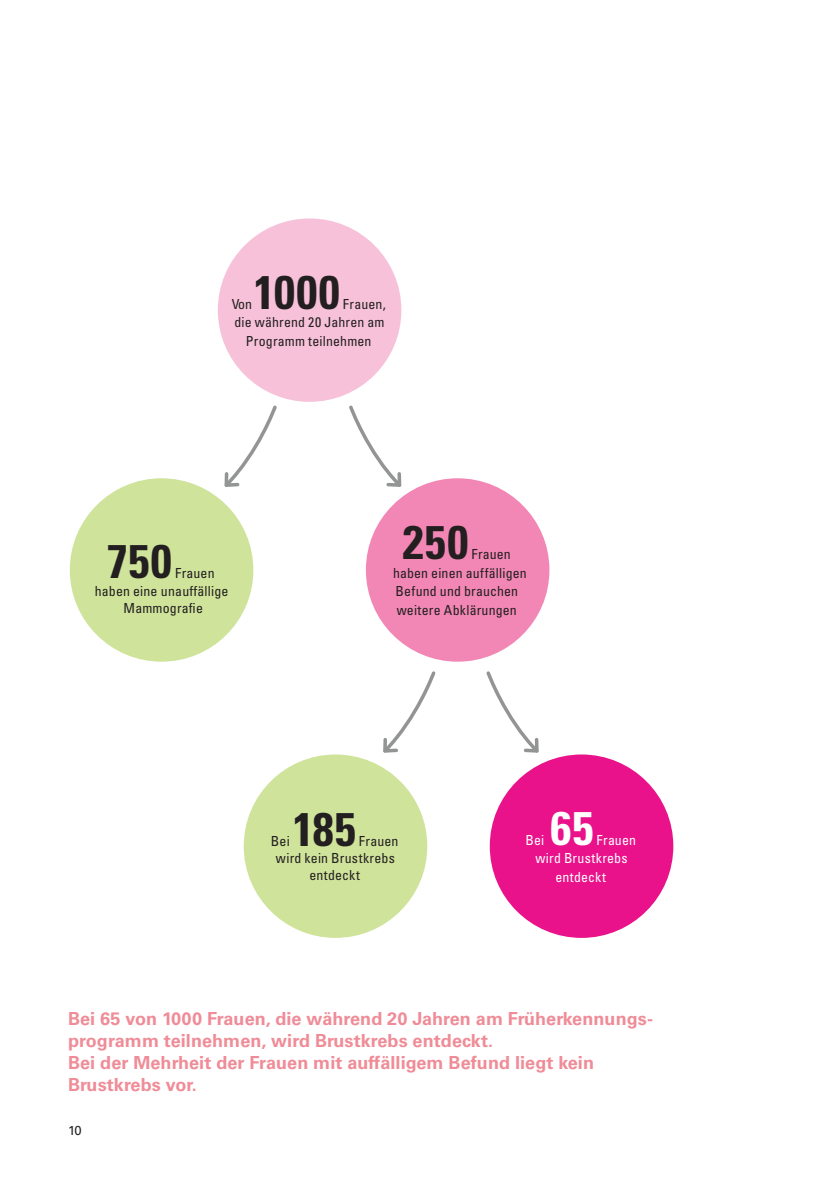
<style>
.page{position:relative;width:840px;height:1191px;background:#fff}
.page>*{position:absolute;margin:0;border:0;box-sizing:border-box;transform-origin:0 0}
.t1{font:700 condensed 47.2px "Univers LT Std";letter-spacing:.025em;color:#231f20}
.t2{font:700 condensed 47.2px "Univers LT Std";color:#fff}
.t3{font:700 18px/22px "Univers LT Std";letter-spacing:.005em;color:#ef8c97}
.t4{font:condensed 13.8px/18.4px "Univers LT Std";letter-spacing:.01em;color:#231f20}
.t5{font:condensed 13.8px "Univers LT Std";letter-spacing:.015em;color:#fff}
.t6{font:13px "Univers LT Std 4";color:#231f20}
</style>
<div class="page">
<div style="left:218px;top:218px;width:183px;height:184px;background:#f7c2d9;border-radius:50%"></div>
<div style="left:70px;top:478px;width:183px;height:183px;background:#cfe39b;border-radius:50%"></div>
<div style="left:243px;top:754px;width:184px;height:184px;background:#cfe39b;border-radius:50%"></div>
<div style="left:489px;top:754px;width:184px;height:184px;background:#e9128a;border-radius:50%"></div>
<div style="left:365px;top:478px;width:184px;height:183px;background:#f287b5;border-radius:50%"></div>
<svg style="left:224px;top:405px;width:53px;height:82px"></svg>
<svg style="left:349px;top:405px;width:53px;height:82px"></svg>
<svg style="left:383px;top:671px;width:53px;height:82px"></svg>
<svg style="left:486px;top:671px;width:53px;height:82px"></svg>
<h1 class="t1" style="left:254px;top:263px;width:87px">1000</h1>
<p class="t4" style="left:232px;top:294px;width:22px">Von</p>
<p class="t4" style="left:343px;top:294px;width:44px">Frauen,</p>
<p class="t4" style="left:234px;top:313px;width:151px">die während 20 Jahren am</p>
<p class="t4" style="left:246px;top:331px;width:127px">Programm teilnehmen</p>
<h1 class="t1" style="left:107px;top:532px;width:66px">750</h1>
<p class="t4" style="left:95px;top:563px;width:135px;text-indent:80px">Frauen haben eine unauffällige</p>
<p class="t4" style="left:123px;top:598px;width:81px">Mammografie</p>
<h1 class="t1" style="left:402px;top:513px;width:67px">250</h1>
<p class="t4" style="left:393px;top:545px;width:135px;text-indent:78px">Frauen haben einen auffälligen<br>Befund und brauchen weitere Abklärungen</p>
<h1 class="t1" style="left:293px;top:800px;width:65px">185</h1>
<p class="t4" style="left:271px;top:832px;width:20px">Bei</p>
<p class="t4" style="left:359px;top:832px;width:41px">Frauen</p>
<p class="t4" style="left:276px;top:849px;width:120px">wird kein Brustkrebs</p>
<p class="t4" style="left:309px;top:866px;width:52px">entdeckt</p>
<h1 class="t2" style="left:550px;top:799px;width:45px">65</h1>
<p class="t5" style="left:525px;top:831px;width:20px">Bei</p>
<p class="t5" style="left:596px;top:831px;width:41px">Frauen</p>
<p class="t5" style="left:535px;top:849px;width:94px">wird Brustkrebs</p>
<p class="t5" style="left:555px;top:868px;width:52px">entdeckt</p>
<h2 class="t3" style="left:68px;top:1008px;width:586px">Bei 65 von 1000 Frauen, die während 20 Jahren am Früherkennungs&shy;programm teilnehmen, wird Brustkrebs entdeckt.<br>Bei der Mehrheit der Frauen mit auffälligem Befund liegt kein Brustkrebs vor.</h2>
<p class="t6" style="left:68px;top:1123px;width:15px">10</p>
</div>
